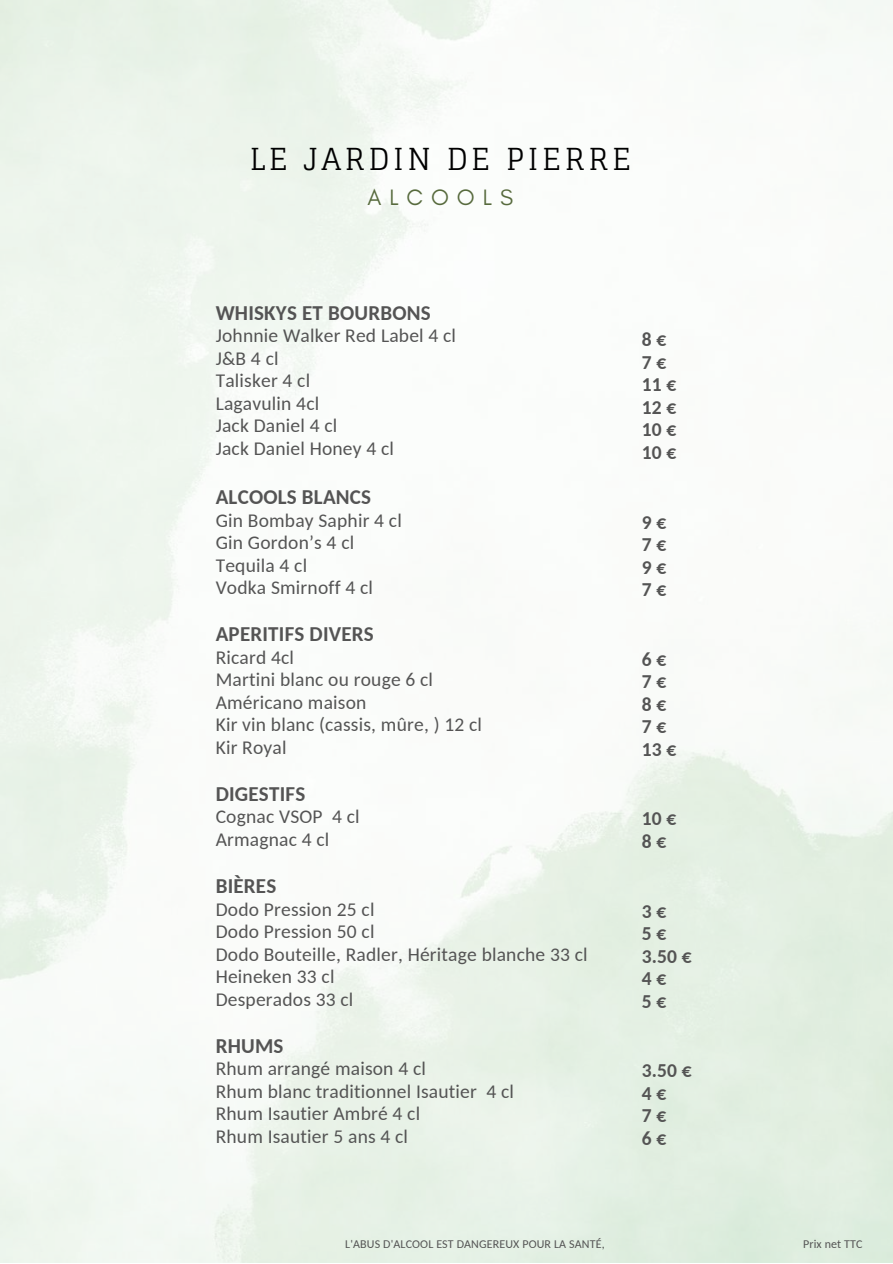
<style>
.page{position:relative;width:893px;height:1264px;background:#fff}
.page>*{position:absolute;margin:0;border:0;box-sizing:border-box;transform-origin:0 0}
.t1{font:30.3px "Glegoo";letter-spacing:.12em;color:#000}
.t2{font:22.65px "Glacial Indifference";letter-spacing:.35em;color:#576a3d}
.t3{font:700 21px "Carlito";letter-spacing:.01em;color:#545454}
.t4{font:19.5px/22.5px "Carlito";letter-spacing:.01em;color:#545454}
.t5{font:700 19.5px/22.5px "Carlito";letter-spacing:.01em;color:#545454}
.t6{font:12px "Carlito";letter-spacing:.01em;color:#545454}
</style>
<div class="page">
<h1 class="t1" style="left:250px;top:142px;width:382px">LE JARDIN DE PIERRE</h1>
<p class="t2" style="left:367px;top:184px;width:147px">ALCOOLS</p>
<p class="t3" style="left:216px;top:304px;width:216px">WHISKYS ET BOURBONS</p>
<p class="t4" style="left:216px;top:326px;width:242px">Johnnie Walker Red Label 4 cl<br>J&amp;B 4 cl<br>Talisker 4 cl<br>Lagavulin 4cl<br>Jack Daniel 4 cl<br>Jack Daniel Honey 4 cl</p>
<p class="t3" style="left:216px;top:488px;width:157px">ALCOOLS BLANCS</p>
<p class="t4" style="left:216px;top:510px;width:188px">Gin Bombay Saphir 4 cl<br>Gin Gordon’s 4 cl<br>Tequila 4 cl<br>Vodka Smirnoff 4 cl</p>
<p class="t3" style="left:216px;top:625px;width:160px">APERITIFS DIVERS</p>
<p class="t4" style="left:216px;top:647px;width:268px">Ricard 4cl<br>Martini blanc ou rouge 6 cl<br>Américano maison<br>Kir vin blanc (cassis, mûre, ) 12 cl<br>Kir Royal</p>
<p class="t3" style="left:216px;top:785px;width:91px">DIGESTIFS</p>
<p class="t4" style="left:216px;top:807px;width:145px">Cognac VSOP 4 cl<br>Armagnac 4 cl</p>
<p class="t3" style="left:216px;top:877px;width:62px">BIÈRES</p>
<p class="t4" style="left:216px;top:899px;width:373px">Dodo Pression 25 cl<br>Dodo Pression 50 cl<br>Dodo Bouteille, Radler, Héritage blanche 33 cl<br>Heineken 33 cl<br>Desperados 33 cl</p>
<p class="t3" style="left:216px;top:1037px;width:69px">RHUMS</p>
<p class="t4" style="left:216px;top:1059px;width:300px">Rhum arrangé maison 4 cl<br>Rhum blanc traditionnel Isautier 4 cl<br>Rhum Isautier Ambré 4 cl<br>Rhum Isautier 5 ans 4 cl</p>
<p class="t5" style="left:641px;top:330px;width:36px">8€<br>7€<br>11 €<br>12 €<br>10 €<br>10 €</p>
<p class="t5" style="left:641px;top:512px;width:26px;text-align:justify">9€ 7€ 9€ 7€</p>
<p class="t5" style="left:641px;top:649px;width:36px">6€<br>7€<br>8€<br>7€<br>13 €</p>
<p class="t5" style="left:641px;top:809px;width:36px">10 €<br>8€</p>
<p class="t5" style="left:641px;top:901px;width:52px">3€<br>5€<br>3.50 €<br>4€<br>5€</p>
<p class="t5" style="left:641px;top:1061px;width:52px">3.50 €<br>4€<br>7€<br>6€</p>
<p class="t6" style="left:345px;top:1238px;width:261px">L'ABUS D'ALCOOL EST DANGEREUX POUR LA SANTÉ,</p>
<p class="t6" style="left:803px;top:1238px;width:61px">Prix net TTC</p>
</div>
